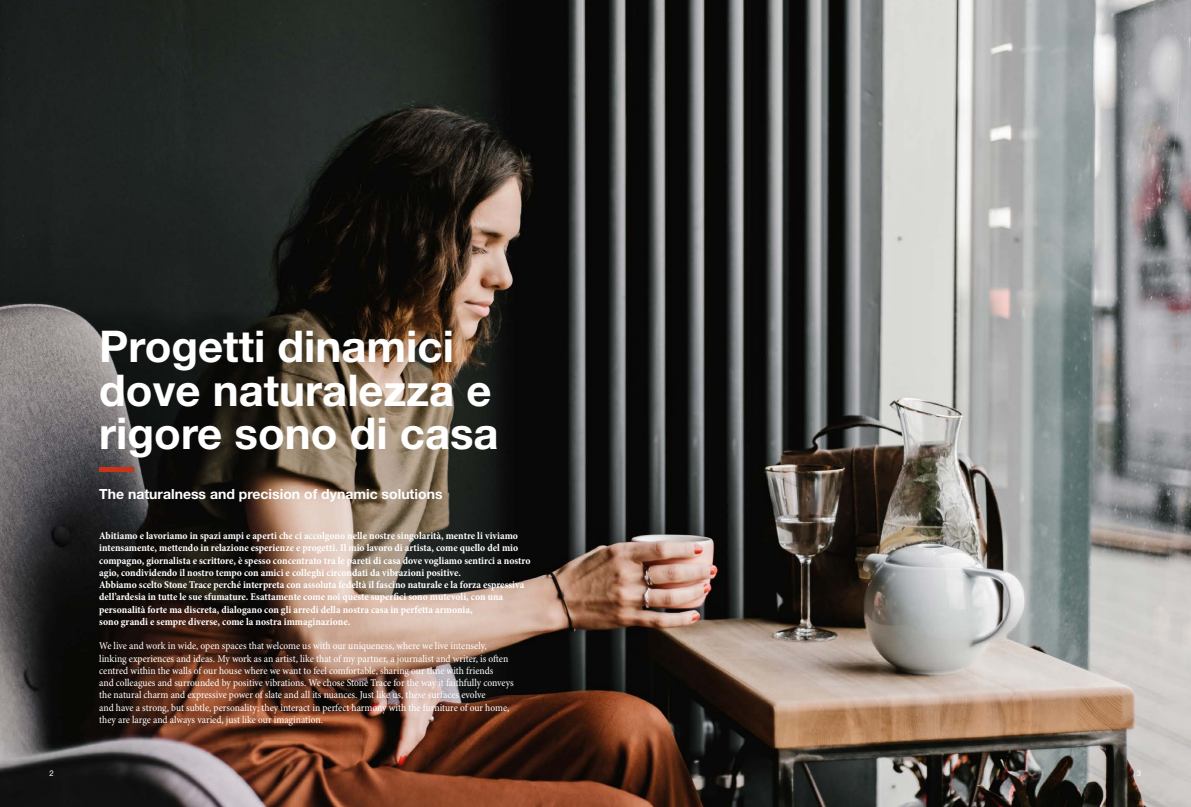
<style>
.page{position:relative;width:1191px;height:807px;background:#fff}
.page>*{position:absolute;margin:0;border:0;box-sizing:border-box;transform-origin:0 0}
.t1{font:700 43.75px/43.8px "Helvetica Neue LT Std";color:#fff}
.t2{font:700 14px "Helvetica Neue LT Std";color:#fff}
.t3{font:700 condensed 10.5px/12.2px "Minion Pro";color:#fff}
.t4{font:condensed 10.5px/12.2px "Minion Pro";letter-spacing:-.005em;color:#fff}
.t5{font:7.88px "Helvetica Neue LT Std";color:#fff}
</style>
<div class="page">
<img style="left:0;top:0;width:1191px;height:806px">
<div style="left:99px;top:466px;width:35px;height:5px;background:#c73417"></div>
<h1 class="t1" style="left:99px;top:323px;width:401px">Progetti dinamici dove naturalezza e rigore sono di casa</h1>
<h2 class="t2" style="left:99px;top:485px;width:345px">The naturalness and precision of dynamic solutions</h2>
<p class="t3" style="left:99px;top:529px;width:433px">Abitiamo e lavoriamo in spazi ampi e aperti che ci accolgono nelle nostre singolarità, mentre li viviamo intensamente, mettendo in relazione esperienze e progetti. Il mio lavoro di artista, come quello del mio compagno, giornalista e scrittore, è spesso concentrato tra le pareti di casa dove vogliamo sentirci a nostro agio, condividendo il nostro tempo con amici e colleghi circondati da vibrazioni positive.<br>Abbiamo scelto Stone Trace perché interpreta con assoluta fedeltà il fascino naturale e la forza espressiva dell’ardesia in tutte le sue sfumature. Esattamente come noi queste superfici sono mutevoli, con una personalità forte ma discreta, dialogano con gli arredi della nostra casa in perfetta armonia,<br>sono grandi e sempre diverse, come la nostra immaginazione.</p>
<p class="t4" style="left:99px;top:640px;width:416px">We live and work in wide, open spaces that welcome us with our uniqueness, where we live intensely, linking experiences and ideas. My work as an artist, like that of my partner, a journalist and writer, is often centred within the walls of our house where we want to feel comfortable, sharing our time with friends<br>and colleagues and surrounded by positive vibrations. We chose Stone Trace for the way it faithfully conveys the natural charm and expressive power of slate and all its nuances. Just like us, these surfaces evolve<br>and have a strong, but subtle, personality; they interact in perfect harmony with the furniture of our home, they are large and always varied, just like our imagination.</p>
<p class="t5" style="left:50px;top:768px;width:6px">2</p>
<p class="t5" style="left:1137px;top:768px;width:6px">3</p>
</div>
